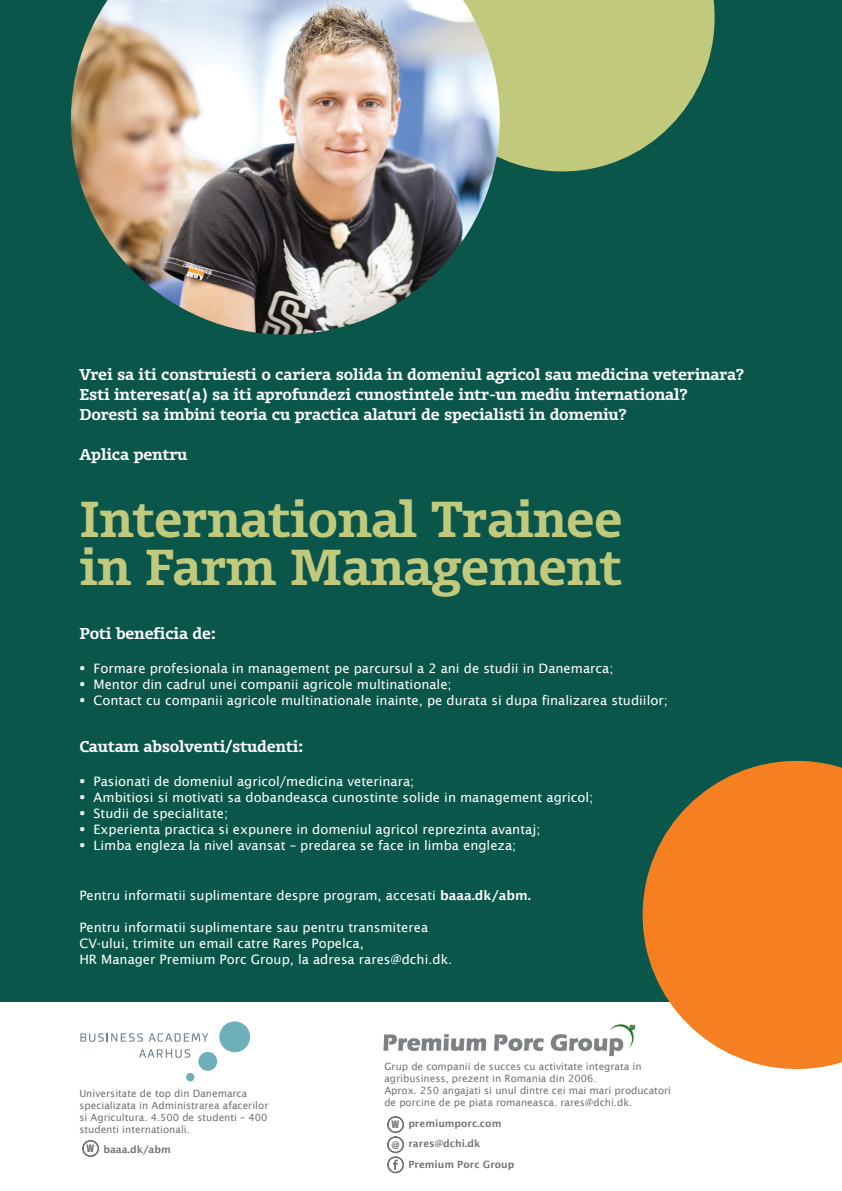
<style>
.page{position:relative;width:842px;height:1191px;background:#fff}
.page>*{position:absolute;margin:0;border:0;box-sizing:border-box;transform-origin:0 0}
.t1{font:700 48px/48px "Olsen OT";letter-spacing:-.01em;color:#c1c97d}
.t2{font:700 15px/20px "Olsen OT";letter-spacing:-.01em;color:#fff}
.t3{font:13px/16px "Lucida Sans";color:#fff}
.t4{font:10px/12px "Lucida Sans";color:#727270}
.t5{font:600 10px/20.5px "Lucida Sans";color:#727270}
.t6{font:900 condensed 10px "Helvetica LT Std";color:#727270}
.s1{font-family:"Olsen OT";font-weight:300}
.s2{font-weight:600}
</style>
<div class="page">
<div style="left:0;top:0;width:842px;height:1001px;background:#0a564b"></div>
<svg style="left:500px;top:0;width:215px;height:171px;background:#a6b875"></svg>
<svg style="left:643px;top:761px;width:199px;height:308px;fill:#f57f21"></svg>
<img style="left:71px;top:0;width:429px;height:334px">
<svg style="left:139px;top:1049px;width:51px;height:8px"></svg>
<svg style="left:149px;top:1033px;width:60px;height:8px"></svg>
<svg style="left:80px;top:1033px;width:63px;height:8px"></svg>
<div style="left:186px;top:1073px;width:8px;height:8px;background:#6eb0b9;border-radius:50%"></div>
<div style="left:198px;top:1052px;width:19px;height:18px;background:#6eb0b9;border-radius:50%"></div>
<div style="left:219px;top:1021px;width:31px;height:31px;background:#6eb0b9;border-radius:50%"></div>
<img style="left:383px;top:1024px;width:253px;height:33px">
<svg style="left:387px;top:1116px;width:17px;height:57px"></svg>
<svg style="left:82px;top:1140px;width:17px;height:17px"></svg>
<p class="t2" style="left:79px;top:364px;width:667px">Vrei sa iti construiesti o cariera solida in domeniul agricol sau medicina veterinara?<br>Esti interesat(a) sa iti aprofundezi cunostintele intr-un mediu international?<br>Doresti sa imbini teoria cu practica alaturi de specialisti in domeniu?</p>
<p class="t2" style="left:79px;top:444px;width:110px">Aplica pentru</p>
<h1 class="t1" style="left:79px;top:494px;width:545px">International Trainee in Farm Management</h1>
<p class="t2" style="left:79px;top:623px;width:138px">Poti beneficia de:</p>
<p class="t3" style="left:79px;top:660px;width:536px"><span class="s1">•</span> Formare profesionala in management pe parcursul a 2 ani de studii in Danemarca;</p>
<p class="t3" style="left:79px;top:676px;width:374px"><span class="s1">•</span> Mentor din cadrul unei companii agricole multinationale;</p>
<p class="t3" style="left:79px;top:692px;width:590px"><span class="s1">•</span> Contact cu companii agricole multinationale inainte, pe durata si dupa finalizarea studiilor;</p>
<p class="t2" style="left:79px;top:735px;width:226px">Cautam absolventi/studenti:</p>
<p class="t3" style="left:79px;top:773px;width:336px"><span class="s1">•</span> Pasionati de domeniul agricol/medicina veterinara;</p>
<p class="t3" style="left:79px;top:789px;width:515px"><span class="s1">•</span> Ambitiosi si motivati sa dobandeasca cunostinte solide in management agricol;</p>
<p class="t3" style="left:79px;top:805px;width:150px"><span class="s1">•</span> Studii de specialitate;</p>
<p class="t3" style="left:79px;top:821px;width:463px"><span class="s1">•</span> Experienta practica si expunere in domeniul agricol reprezinta avantaj;</p>
<p class="t3" style="left:79px;top:837px;width:438px"><span class="s1">•</span> Limba engleza la nivel avansat – predarea se face in limba engleza;</p>
<p class="t3" style="left:79px;top:887px;width:453px">Pentru informatii suplimentare despre program, accesati <span class="s2">baaa.dk/abm.</span></p>
<p class="t3" style="left:79px;top:919px;width:375px">Pentru informatii suplimentare sau pentru transmiterea<br>CV-ului, trimite un email catre Rares Popelca,<br>HR Manager Premium Porc Group, la adresa rares@dchi.dk.</p>
<p class="t4" style="left:79px;top:1087px;width:191px">Universitate de top din Danemarca specializata in Administrarea afacerilor si Agricultura. 4.500 de studenti – 400 studenti internationali.</p>
<p class="t5" style="left:103px;top:1139px;width:69px">baaa.dk/abm</p>
<p class="t6" style="left:87px;top:1142px;width:9px">W</p>
<p class="t4" style="left:384px;top:1060px;width:288px">Grup de companii de succes cu activitate integrata in agribusiness, prezent in Romania din 2006.<br>Aprox. 250 angajati si unul dintre cei mai mari producatori de porcine de pe piata romaneasca. rares@dchi.dk.</p>
<p class="t5" style="left:408px;top:1113px;width:108px">premiumporc.com rares@dchi.dk<br>Premium Porc Group</p>
<p class="t6" style="left:391px;top:1118px;width:9px">W</p>
<p class="t6" style="left:391px;top:1138px;width:10px">@</p>
</div>
